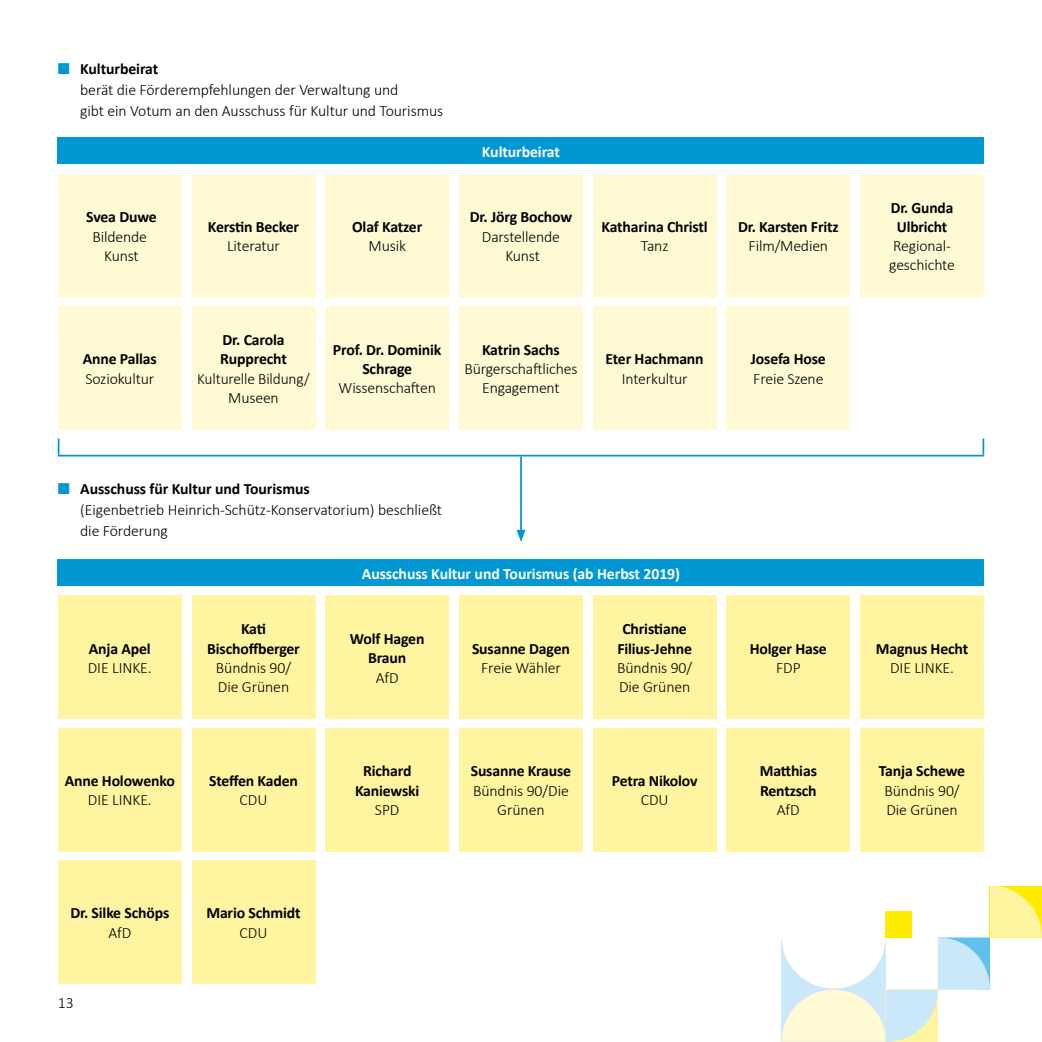
<style>
.page{position:relative;width:1042px;height:1042px;background:#fff}
.page>*{position:absolute;margin:0;border:0;box-sizing:border-box;transform-origin:0 0}
.t1{font:300 15.75px/19.2px "Calibri";letter-spacing:-.005em;color:#000}
.t2{font:700 15.75px/19.2px "Calibri";letter-spacing:-.01em;color:#000;text-align:center}
.t3{font:700 15.75px "Calibri";letter-spacing:-.005em;color:#fff}
.s1{color:#0097d2}
.s2{font-weight:700}
</style>
<div class="page">
<div style="left:58px;top:559px;width:926px;height:27px;background:#0097d2"></div>
<div style="left:58px;top:595px;width:124px;height:124px;background:#fff5a1"></div>
<div style="left:325px;top:595px;width:124px;height:124px;background:#fff5a1"></div>
<div style="left:459px;top:595px;width:124px;height:124px;background:#fff5a1"></div>
<div style="left:593px;top:595px;width:123px;height:124px;background:#fff5a1"></div>
<div style="left:860px;top:595px;width:124px;height:124px;background:#fff5a1"></div>
<div style="left:58px;top:728px;width:124px;height:123px;background:#fff5a1"></div>
<div style="left:192px;top:728px;width:123px;height:123px;background:#fff5a1"></div>
<div style="left:325px;top:728px;width:124px;height:123px;background:#fff5a1"></div>
<div style="left:459px;top:728px;width:124px;height:123px;background:#fff5a1"></div>
<div style="left:593px;top:728px;width:123px;height:123px;background:#fff5a1"></div>
<div style="left:192px;top:595px;width:123px;height:124px;background:#fff5a1"></div>
<div style="left:726px;top:595px;width:124px;height:124px;background:#fff5a1"></div>
<div style="left:726px;top:728px;width:124px;height:123px;background:#fff5a1"></div>
<div style="left:58px;top:860px;width:124px;height:124px;background:#fff5a1"></div>
<div style="left:860px;top:728px;width:124px;height:123px;background:#fff5a1"></div>
<div style="left:192px;top:860px;width:123px;height:124px;background:#fff5a1"></div>
<div style="left:58px;top:138px;width:926px;height:26px;background:#0097d2"></div>
<div style="left:58px;top:174px;width:124px;height:123px;background:#fffad4"></div>
<div style="left:325px;top:174px;width:124px;height:123px;background:#fffad4"></div>
<div style="left:459px;top:174px;width:124px;height:123px;background:#fffad4"></div>
<div style="left:593px;top:174px;width:123px;height:123px;background:#fffad4"></div>
<div style="left:860px;top:174px;width:124px;height:123px;background:#fffad4"></div>
<div style="left:58px;top:306px;width:124px;height:124px;background:#fffad4"></div>
<div style="left:192px;top:306px;width:123px;height:124px;background:#fffad4"></div>
<div style="left:325px;top:306px;width:124px;height:124px;background:#fffad4"></div>
<div style="left:459px;top:306px;width:124px;height:124px;background:#fffad4"></div>
<div style="left:593px;top:306px;width:123px;height:124px;background:#fffad4"></div>
<div style="left:192px;top:174px;width:123px;height:123px;background:#fffad4"></div>
<div style="left:726px;top:174px;width:124px;height:123px;background:#fffad4"></div>
<div style="left:726px;top:306px;width:124px;height:124px;background:#fffad4"></div>
<hr style="left:520px;top:456px;width:2px;height:76px;background:#0097d2">
<svg style="left:516px;top:530px;width:9px;height:12px"></svg>
<hr style="left:58px;top:455px;width:926px;height:1px;background:#0097d2">
<svg style="left:982px;top:438px;width:2px;height:17px"></svg>
<svg style="left:58px;top:438px;width:1px;height:17px"></svg>
<svg style="left:781px;top:886px;width:261px;height:156px"></svg>
<p class="t1" style="left:80px;top:58px;width:364px;line-height:21px;text-indent:-22px"><span class="s1">■</span> <span class="s2">Kulturbeirat<br></span>berät die Förderempfehlungen der Verwaltung und<br>gibt ein Votum an den Ausschuss für Kultur und Tourismus</p>
<p class="t3" style="left:482px;top:141px;width:80px">Kulturbeirat</p>
<p class="t2" style="left:86px;top:207px;width:72px">Svea Duwe</p>
<p class="t1" style="left:93px;top:226px;width:56px;text-align:center">Bildende<br>Kunst</p>
<p class="t2" style="left:208px;top:217px;width:93px">Kerstin Becker</p>
<p class="t1" style="left:227px;top:236px;width:54px">Literatur</p>
<p class="t2" style="left:352px;top:217px;width:72px">Olaf Katzer</p>
<p class="t1" style="left:368px;top:236px;width:39px">Musik</p>
<p class="t2" style="left:470px;top:207px;width:104px">Dr. Jörg Bochow</p>
<p class="t1" style="left:482px;top:226px;width:79px;text-align:center">Darstellende<br>Kunst</p>
<p class="t2" style="left:601px;top:217px;width:108px">Katharina Christl</p>
<p class="t1" style="left:641px;top:236px;width:29px">Tanz</p>
<p class="t2" style="left:83px;top:349px;width:76px">Anne Pallas</p>
<p class="t1" style="left:85px;top:368px;width:70px">Soziokultur</p>
<p class="t2" style="left:220px;top:330px;width:68px;text-align:left">Dr. Carola<br>Rupprecht</p>
<p class="t1" style="left:197px;top:368px;width:114px;text-align:center">Kulturelle Bildung/<br>Museen</p>
<p class="t2" style="left:333px;top:340px;width:110px">Prof. Dr. Dominik<br>Schrage</p>
<p class="t1" style="left:339px;top:378px;width:99px">Wissenschaften</p>
<p class="t2" style="left:482px;top:340px;width:79px">Katrin Sachs</p>
<p class="t1" style="left:464px;top:359px;width:114px;text-align:center">Bürgerschaftliches<br>Engagement</p>
<p class="t2" style="left:605px;top:349px;width:100px">Eter Hachmann</p>
<p class="t1" style="left:622px;top:368px;width:67px">Interkultur</p>
<p class="t1" style="left:80px;top:478px;width:363px;line-height:21px;text-indent:-22px"><span class="s1">■</span> <span class="s2">Ausschuss für Kultur und Tourismus<br></span>(Eigenbetrieb Heinrich-Schütz-Konservatorium) beschließt die Förderung</p>
<p class="t2" style="left:89px;top:639px;width:63px">Anja Apel</p>
<p class="t1" style="left:88px;top:658px;width:65px">DIE LINKE.</p>
<p class="t2" style="left:65px;top:771px;width:112px">Anne Holowenko</p>
<p class="t1" style="left:88px;top:790px;width:65px">DIE LINKE.</p>
<p class="t2" style="left:207px;top:619px;width:94px">Kati<br>Bischoffberger</p>
<p class="t1" style="left:216px;top:658px;width:77px">Bündnis 90/<br>Die Grünen</p>
<p class="t2" style="left:209px;top:771px;width:90px">Steffen Kaden</p>
<p class="t1" style="left:240px;top:790px;width:29px">CDU</p>
<p class="t3" style="left:362px;top:563px;width:320px">Ausschuss Kultur und Tourismus (ab Herbst 2019)</p>
<p class="t2" style="left:350px;top:629px;width:76px">Wolf Hagen<br>Braun</p>
<p class="t1" style="left:376px;top:667px;width:24px">AfD</p>
<p class="t2" style="left:355px;top:761px;width:66px">Richard<br>Kaniewski</p>
<p class="t1" style="left:375px;top:800px;width:26px">SPD</p>
<p class="t2" style="left:472px;top:639px;width:99px">Susanne Dagen</p>
<p class="t1" style="left:481px;top:658px;width:81px">Freie Wähler</p>
<p class="t2" style="left:471px;top:761px;width:102px">Susanne Krause</p>
<p class="t1" style="left:473px;top:780px;width:97px;text-align:center">Bündnis 90/Die<br>Grünen</p>
<p class="t2" style="left:617px;top:619px;width:76px">Christiane<br>Filius-Jehne</p>
<p class="t1" style="left:617px;top:658px;width:77px">Bündnis 90/<br>Die Grünen</p>
<p class="t2" style="left:612px;top:771px;width:87px">Petra Nikolov</p>
<p class="t1" style="left:641px;top:790px;width:29px">CDU</p>
<p class="t2" style="left:738px;top:217px;width:102px">Dr. Karsten Fritz</p>
<p class="t1" style="left:748px;top:236px;width:81px">Film/Medien</p>
<p class="t2" style="left:751px;top:349px;width:76px">Josefa Hose</p>
<p class="t1" style="left:753px;top:368px;width:72px">Freie Szene</p>
<p class="t2" style="left:750px;top:639px;width:79px">Holger Hase</p>
<p class="t1" style="left:776px;top:658px;width:26px">FDP</p>
<p class="t2" style="left:760px;top:761px;width:59px;text-align:left">Matthias<br>Rentzsch</p>
<p class="t1" style="left:777px;top:800px;width:24px">AfD</p>
<p class="t2" style="left:70px;top:903px;width:100px">Dr. Silke Schöps</p>
<p class="t1" style="left:108px;top:922px;width:24px">AfD</p>
<p class="t1" style="left:58px;top:993px;width:17px">13</p>
<p class="t2" style="left:206px;top:903px;width:96px">Mario Schmidt</p>
<p class="t1" style="left:240px;top:922px;width:29px">CDU</p>
<p class="t2" style="left:891px;top:198px;width:64px">Dr. Gunda<br>Ulbricht</p>
<p class="t1" style="left:889px;top:236px;width:67px">Regional&shy;geschichte</p>
<p class="t2" style="left:876px;top:639px;width:94px">Magnus Hecht</p>
<p class="t1" style="left:890px;top:658px;width:65px">DIE LINKE.</p>
<p class="t2" style="left:879px;top:761px;width:88px">Tanja Schewe</p>
<p class="t1" style="left:884px;top:780px;width:77px">Bündnis 90/<br>Die Grünen</p>
</div>
